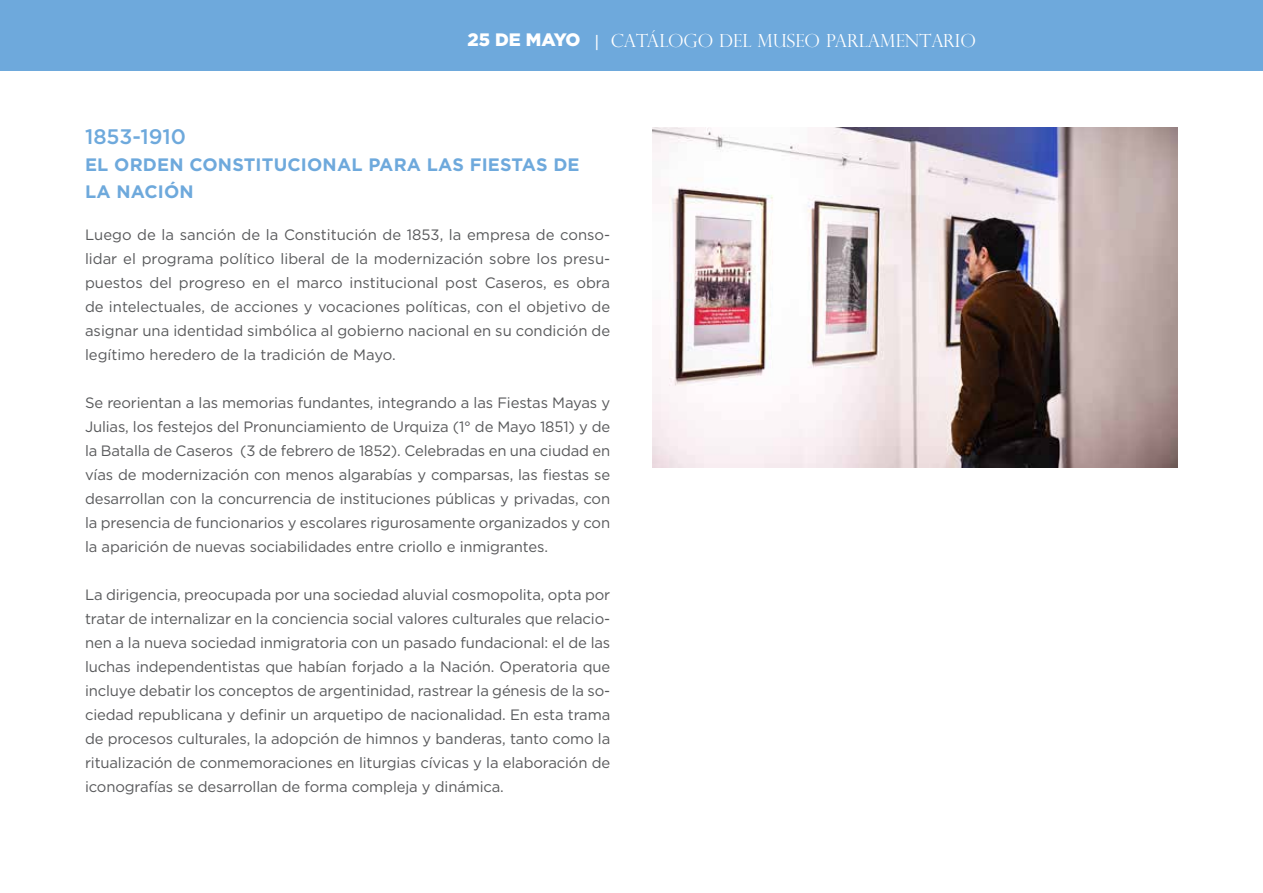
<style>
.page{position:relative;width:1263px;height:893px;background:#fff}
.page>*{position:absolute;margin:0;border:0;box-sizing:border-box;transform-origin:0 0}
.t1{font:500 21px "Gotham";color:#6ea9dc}
.t2{font:700 18px/27px "Gotham";letter-spacing:.01em;color:#6ea9dc}
.t3{font:300 18px "Perpetua Titling";color:#fff}
.t4{font:15px/24px "Gotham";letter-spacing:-.01em;color:#58595b;text-align:justify}
.s1{font-family:"Gotham";font-weight:900}
</style>
<div class="page">
<div style="left:2px;top:0;width:1261px;height:71px;background:#6ea9dc"></div>
<hr style="left:0;top:0;width:2px;height:71px;background:#6ea9dc">
<img style="left:653px;top:128px;width:525px;height:340px">
<p class="t3" style="left:467px;top:29px;width:510px"><span class="s1">25 DE MAYO</span> | CATÁLOGO DEL MUSEO PARLAMENTARIO</p>
<h1 class="t1" style="left:85px;top:123px;width:103px">1853-1910</h1>
<p class="t2" style="left:85px;top:151px;width:496px">EL ORDEN CONSTITUCIONAL PARA LAS FIESTAS DE<br>LA NACIÓN</p>
<p class="t4" style="left:85px;top:223px;width:527px">Luego de la sanción de la Constitución de 1853, la empresa de conso&shy;lidar el programa político liberal de la modernización sobre los presu&shy;puestos del progreso en el marco institucional post Caseros, es obra de intelectuales, de acciones y vocaciones políticas, con el objetivo de asignar una identidad simbólica al gobierno nacional en su condición de legítimo heredero de la tradición de Mayo.</p>
<p class="t4" style="left:85px;top:391px;width:527px">Se reorientan a las memorias fundantes, integrando a las Fiestas Mayas y Julias, los festejos del Pronunciamiento de Urquiza (1° de Mayo 1851) y de la Batalla de Caseros (3 de febrero de 1852). Celebradas en una ciudad en vías de modernización con menos algarabías y comparsas, las fiestas se desarrollan con la concurrencia de instituciones públicas y privadas, con la presencia de funcionarios y escolares rigurosamente organizados y con la aparición de nuevas sociabilidades entre criollo e inmigrantes.</p>
<p class="t4" style="left:85px;top:583px;width:527px">La dirigencia, preocupada por una sociedad aluvial cosmopolita, opta por tratar de internalizar en la conciencia social valores culturales que relacio&shy;nen a la nueva sociedad inmigratoria con un pasado fundacional: el de las luchas independentistas que habían forjado a la Nación. Operatoria que incluye debatir los conceptos de argentinidad, rastrear la génesis de la so&shy;ciedad republicana y definir un arquetipo de nacionalidad. En esta trama de procesos culturales, la adopción de himnos y banderas, tanto como la ritualización de conmemoraciones en liturgias cívicas y la elaboración de iconografías se desarrollan de forma compleja y dinámica.</p>
</div>
